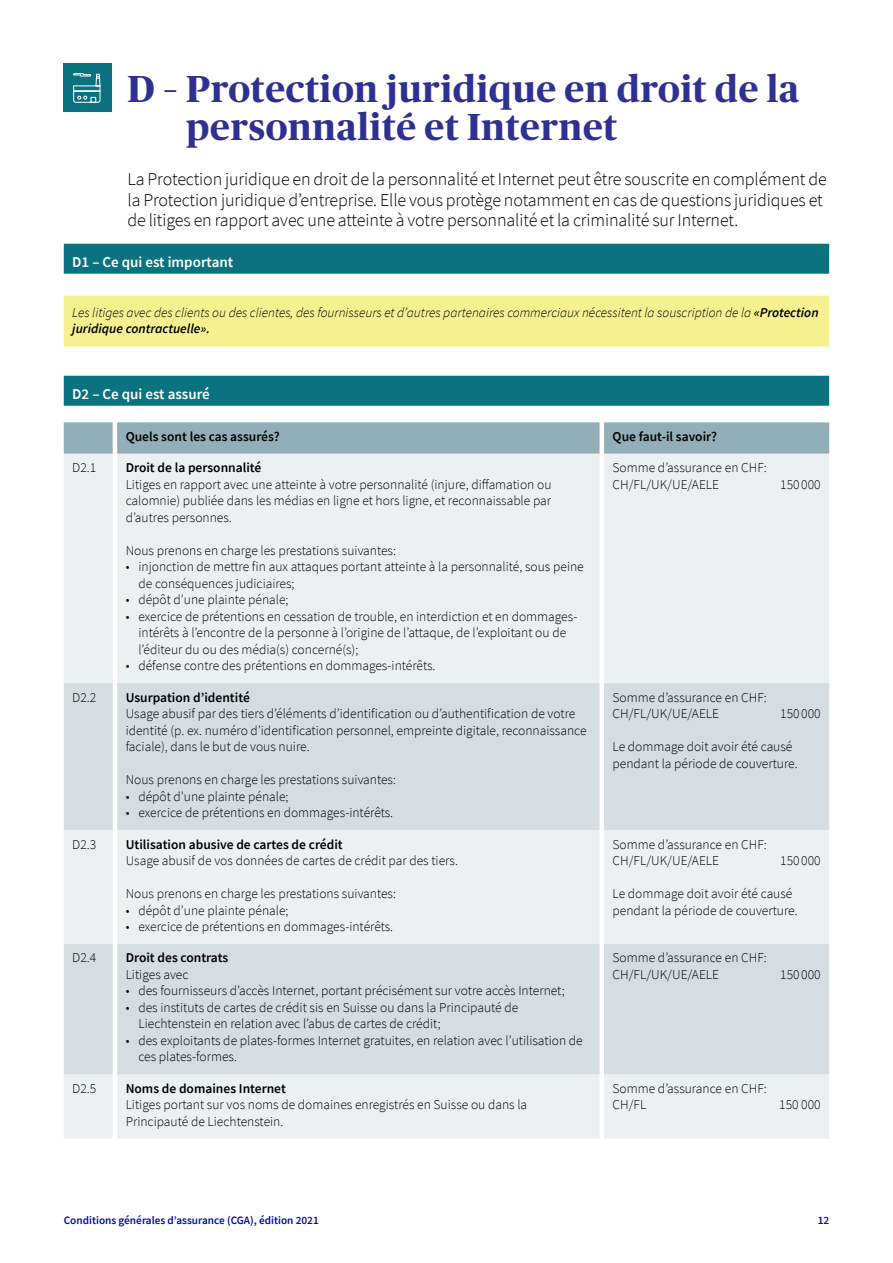
<style>
.page{position:relative;width:893px;height:1263px;background:#fff}
.page>*{position:absolute;margin:0;border:0;box-sizing:border-box;transform-origin:0 0}
.t1{font:700 37.5px/37.5px "Publico Headline";letter-spacing:.02em;color:#2e3092}
.t2{font:300 18px/20.7px "Source Sans Pro";letter-spacing:-.005em;color:#000}
.t3{font:600 15px "Source Sans Pro";color:#fff}
.t4{font:300 13.5px/16.5px "Source Sans Pro";color:#000}
.t5{font:600 13.5px "Source Sans Pro";color:#000}
.t6{font:italic 300 13.5px/16.5px "Source Sans Pro";color:#000}
.t7{font:600 11.25px "Source Sans Pro";color:#00109f}
.s1{font-weight:600}
</style>
<div class="page">
<div style="left:64px;top:244px;width:765px;height:30px;background:#0b7380"></div>
<div style="left:64px;top:296px;width:765px;height:51px;background:#f6f190"></div>
<div style="left:64px;top:376px;width:765px;height:30px;background:#0b7380"></div>
<svg style="left:64px;top:422px;width:765px;height:32px;background:#95b1bb"></svg>
<div style="left:64px;top:454px;width:765px;height:685px;background:#edf0f1"></div>
<svg style="left:64px;top:683px;width:765px;height:391px;background:#dbe2e5"></svg>
<div style="left:64px;top:64px;width:48px;height:48px;background:#0b7380"></div>
<svg style="left:73px;top:73px;width:27px;height:30px"></svg>
<h1 class="t1" style="left:186px;top:68px;width:614px;text-indent:-59px">D – Protection juridique en droit de la personnalité et Internet</h1>
<p class="t2" style="left:128px;top:169px;width:701px">La Protection juridique en droit de la personnalité et Internet peut être souscrite en complément de la Protection juridique d’entreprise. Elle vous protège notamment en cas de questions juridiques et de litiges en rapport avec une atteinte à votre personnalité et la criminalité sur Internet.</p>
<p class="t3" style="left:72px;top:252px;width:162px">D1 – Ce qui est important</p>
<p class="t6" style="left:72px;top:304px;width:748px">Les litiges avec des clients ou des clientes, des fournisseurs et d’autres partenaires commerciaux nécessitent la souscription de la <span class="s1">«Protection juridique contractuelle».</span></p>
<p class="t3" style="left:72px;top:384px;width:139px">D2 – Ce qui est assuré</p>
<p class="t5" style="left:126px;top:428px;width:156px">Quels sont les cas assurés?</p>
<p class="t5" style="left:613px;top:428px;width:106px">Que faut-il savoir?</p>
<p class="t4" style="left:72px;top:460px;width:26px">D2.1</p>
<p class="t5" style="left:126px;top:459px;width:137px">Droit de la personnalité</p>
<p class="t4" style="left:126px;top:476px;width:427px;text-align:justify">Litiges en rapport avec une atteinte à votre personnalité (injure, diffamation ou calomnie) publiée dans les médias en ligne et hors ligne, et reconnaissable par d’autres personnes.</p>
<p class="t4" style="left:126px;top:542px;width:272px">Nous prenons en charge les prestations suivantes:</p>
<p class="t4" style="left:138px;top:559px;width:447px;text-indent:-13px">• injonction de mettre fin aux attaques portant atteinte à la personnalité, sous peine de conséquences judiciaires;</p>
<p class="t4" style="left:126px;top:592px;width:164px">• dépôt d’une plainte pénale;</p>
<p class="t4" style="left:138px;top:608px;width:439px;text-indent:-13px">• exercice de prétentions en cessation de trouble, en interdiction et en dommages&shy;intérêts à l’encontre de la personne à l’origine de l’attaque, de l’exploitant ou de l’éditeur du ou des média(s) concerné(s);</p>
<p class="t4" style="left:126px;top:658px;width:311px">• défense contre des prétentions en dommages-intérêts.</p>
<p class="t4" style="left:613px;top:460px;width:156px">Somme d’assurance en CHF:<br>CH/FL/UK/UE/AELE</p>
<p class="t4" style="left:780px;top:476px;width:42px">150 000</p>
<p class="t4" style="left:72px;top:689px;width:26px">D2.2</p>
<p class="t5" style="left:126px;top:688px;width:126px">Usurpation d’identité</p>
<p class="t4" style="left:126px;top:705px;width:462px">Usage abusif par des tiers d’éléments d’identification ou d’authentification de votre identité (p. ex. numéro d’identification personnel, empreinte digitale, reconnaissance faciale), dans le but de vous nuire.</p>
<p class="t4" style="left:126px;top:771px;width:272px">Nous prenons en charge les prestations suivantes:</p>
<p class="t4" style="left:126px;top:788px;width:164px">• dépôt d’une plainte pénale;</p>
<p class="t4" style="left:126px;top:804px;width:269px">• exercice de prétentions en dommages-intérêts.</p>
<p class="t4" style="left:72px;top:836px;width:26px">D2.3</p>
<p class="t5" style="left:126px;top:835px;width:219px">Utilisation abusive de cartes de crédit</p>
<p class="t4" style="left:126px;top:852px;width:334px">Usage abusif de vos données de cartes de crédit par des tiers.</p>
<p class="t4" style="left:126px;top:885px;width:272px">Nous prenons en charge les prestations suivantes:</p>
<p class="t4" style="left:126px;top:902px;width:164px">• dépôt d’une plainte pénale;</p>
<p class="t4" style="left:126px;top:918px;width:269px">• exercice de prétentions en dommages-intérêts.</p>
<p class="t4" style="left:72px;top:950px;width:26px">D2.4</p>
<p class="t5" style="left:126px;top:949px;width:104px">Droit des contrats</p>
<p class="t4" style="left:126px;top:966px;width:64px">Litiges avec</p>
<p class="t4" style="left:126px;top:983px;width:440px">• des fournisseurs d’accès Internet, portant précisément sur votre accès Internet;</p>
<p class="t4" style="left:138px;top:999px;width:381px;text-indent:-13px">• des instituts de cartes de crédit sis en Suisse ou dans la Principauté de<br>Liechtenstein en relation avec l’abus de cartes de crédit;</p>
<p class="t4" style="left:138px;top:1032px;width:446px;text-indent:-13px">• des exploitants de plates-formes Internet gratuites, en relation avec l’utilisation de ces plates-formes.</p>
<p class="t4" style="left:72px;top:1080px;width:26px">D2.5</p>
<p class="t5" style="left:126px;top:1079px;width:162px">Noms de domaines Internet</p>
<p class="t4" style="left:126px;top:1097px;width:403px">Litiges portant sur vos noms de domaines enregistrés en Suisse ou dans la<br>Principauté de Liechtenstein.</p>
<p class="t4" style="left:613px;top:689px;width:156px">Somme d’assurance en CHF:<br>CH/FL/UK/UE/AELE</p>
<p class="t4" style="left:780px;top:705px;width:42px">150 000</p>
<p class="t4" style="left:613px;top:738px;width:187px">Le dommage doit avoir été causé pendant la période de couverture.</p>
<p class="t4" style="left:613px;top:836px;width:156px">Somme d’assurance en CHF:<br>CH/FL/UK/UE/AELE</p>
<p class="t4" style="left:780px;top:852px;width:42px">150 000</p>
<p class="t4" style="left:613px;top:885px;width:187px">Le dommage doit avoir été causé pendant la période de couverture.</p>
<p class="t4" style="left:613px;top:950px;width:156px">Somme d’assurance en CHF:<br>CH/FL/UK/UE/AELE</p>
<p class="t4" style="left:780px;top:966px;width:42px">150 000</p>
<p class="t4" style="left:613px;top:1080px;width:156px">Somme d’assurance en CHF:<br>CH/FL</p>
<p class="t4" style="left:779px;top:1097px;width:43px">150 000</p>
<p class="t7" style="left:64px;top:1213px;width:257px">Conditions générales d’assurance (CGA), édition 2021</p>
<p class="t7" style="left:818px;top:1213px;width:13px">12</p>
</div>
